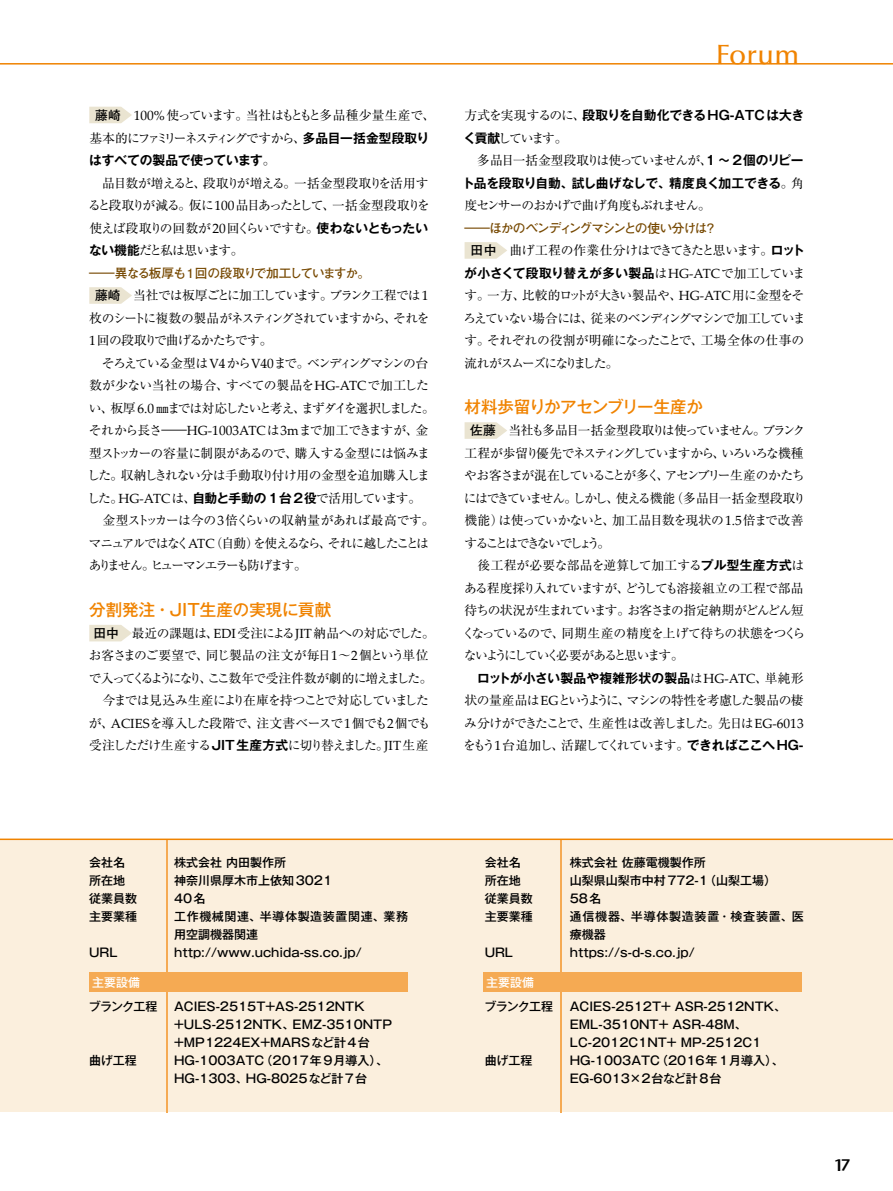
<style>
.page{position:relative;width:893px;height:1191px;background:#fff}
.page>*{position:absolute;margin:0;border:0;box-sizing:border-box;transform-origin:0 0}
.t1{font:500 28.05px "Optima LT";color:#f08300}
.t2{font:500 16.5px "Gothic MB101 Pr 5";color:#f08300}
.t3{font:500 16.5px "Gothic MB101 Pr 5";letter-spacing:-.025em;color:#f08300}
.t4{font:15.9px "Stone Sans Semi Boold";color:#000}
.t5{font:12.75px/22.5px "Ryumin Pro";letter-spacing:-.08em;color:#000;text-align:justify}
.t6{font:12.75px/22.5px "Ryumin Pro";letter-spacing:-.105em;color:#000}
.t7{font:12.75px/22.5px "Ryumin Pro";letter-spacing:-.11em;color:#000}
.t8{font:700 12.75px "Gothic MB101 Pr 5 De";letter-spacing:-.005em;color:#000}
.t9{font:12.75px "Ryumin Pro";letter-spacing:-.025em;color:#000}
.t10{font:12.75px/22.5px "Ryumin Pro";letter-spacing:-.135em;color:#000;text-align:center}
.t11{font:700 12.75px "Futo Go B101 Pr 5";letter-spacing:-.09em;color:#764800;scale:2 1}
.t12{font:12.75px "Ryumin Pro";letter-spacing:-.1em;color:#000}
.t13{font:12.75px "Ryumin Pro";letter-spacing:-.035em;color:#000}
.t14{font:700 12.75px "Gothic MB101 Pr 5 De";letter-spacing:.015em;color:#000}
.t15{font:700 12.75px "Gothic MB101 Pr 5 De";letter-spacing:.02em;color:#000}
.t16{font:12.75px "Ryumin Pro";letter-spacing:-.04em;color:#000}
.t17{font:500 12px/18px "Gothic MB101 Pro";color:#000}
.t18{font:500 12px/18px "Gothic MB101 Pro";letter-spacing:.05em;color:#000}
.t19{font:500 12px/18px "Gothic MB101 Pro";letter-spacing:.06em;color:#000}
.t20{font:500 12px "Gothic MB101 Pro";color:#fff}
.s1{font-family:"Futo Go B101 Pr 5";font-weight:700}
.s2{font-family:"Palatino Linotype";font-size:13.5px}
.s3{font-family:"Palatino Linotype";font-size:13.2px}
.s4{font-family:"Gothic MB101 Pr 5 De";font-weight:700}
.s5{font-family:"Ryumin Pro";font-weight:400}
.s6{font-family:"Palatino Linotype";font-weight:400;font-size:13.2px}
</style>
<div class="page">
<hr style="left:0;top:63px;width:893px;height:2px;background:#f08300">
<svg style="left:89px;top:107px;width:43px;height:16px"></svg>
<div style="left:0;top:839px;width:893px;height:273px;background:#fbefdd"></div>
<hr style="left:166px;top:840px;width:1px;height:272px;background:#f5aa53">
<hr style="left:560px;top:840px;width:1px;height:272px;background:#f5aa53">
<hr style="left:0;top:838px;width:893px;height:2px;background:#f08300">
<div style="left:89px;top:972px;width:319px;height:20px;background:#f5aa53"></div>
<div style="left:483px;top:972px;width:319px;height:20px;background:#f5aa53"></div>
<svg style="left:89px;top:287px;width:43px;height:17px"></svg>
<svg style="left:89px;top:625px;width:43px;height:16px"></svg>
<svg style="left:465px;top:242px;width:42px;height:17px"></svg>
<svg style="left:465px;top:422px;width:42px;height:17px"></svg>
<p class="t10" style="left:89px;top:103px;width:347px"><span class="s1">藤崎</span> <span class="s2">100</span><span class="s3">%</span>使っています。当社はもともと多品種少量生産で、基本的にファミリーネスティングですから、<span class="s4">多品目一括金型段取り</span></p>
<p class="t8" style="left:89px;top:150px;width:188px">はすべての製品で使っています<span class="s5">。</span></p>
<p class="t5" style="left:88px;top:171px;width:343px;text-indent:14px">品目数が増えると、段取りが増える。一括金型段取りを活用すると段取りが減る。仮に<span class="s2">100</span> 品目あったとして、一括金型段取りを使えば段取りの回数が<span class="s2">20</span>回くらいですむ。<span class="s4">使わないともったいない機能</span>だと私は思います。</p>
<p class="t11" style="left:89px;top:262px;width:142px">―異なる板厚も1回の段取りで加工していますか。</p>
<p class="t5" style="left:89px;top:283px;width:342px;text-indent:6px"><span class="s1">藤崎</span> 当社では板厚ごとに加工しています。ブランク工程では <span class="s2">1</span>枚のシートに複数の製品がネスティングされていますから、それを<span class="s2">1</span>回の段取りで曲げるかたちです。</p>
<p class="t5" style="left:87px;top:351px;width:349px;text-align:left;text-indent:15px">そろえている金型は <span class="s3">V</span><span class="s2">4</span> から<span class="s3">V</span><span class="s2">40</span>まで。ベンディングマシンの台数が少ない当社の場合、すべての製品を<span class="s3">HG-ATC</span>で加工したい、板厚 <span class="s2">6</span><span class="s3">.</span><span class="s2">0</span> ㎜までは対応したいと考え、まずダイを選択しました。それから長さ―<span class="s3">HG-</span><span class="s2">1003</span><span class="s3">ATC</span>は<span class="s2">3</span><span class="s3">m</span>まで加工できますが、金型ストッカーの容量に制限があるので、購入する金型には悩みました。収納しきれない分は手動取り付け用の金型を追加購入しました。<span class="s3">HG-ATC</span>は、<span class="s4">自動と手動の 1台 2役</span>で活用しています。</p>
<p class="t7" style="left:89px;top:508px;width:347px;text-indent:14px">金型ストッカーは今の<span class="s2">3</span>倍くらいの収納量があれば最高です。マニュアルではなく<span class="s3">ATC</span>（自動）を使えるなら、それに越したことはありません。ヒューマンエラーも防げます。</p>
<p class="t2" style="left:89px;top:595px;width:243px">分割発注・JIT生産の実現に貢献</p>
<p class="t13" style="left:94px;top:623px;width:343px"><span class="s1">田中</span> 最近の課題は、<span class="s3">EDI</span>受注による<span class="s3">JIT</span>納品への対応でした。</p>
<p class="t9" style="left:89px;top:645px;width:341px">お客さまのご要望で、同じ製品の注文が毎日<span class="s2">1</span>～<span class="s2">2</span>個という単位</p>
<p class="t12" style="left:89px;top:668px;width:345px">で入ってくるようになり、ここ数年で受注件数が劇的に増えました。</p>
<p class="t5" style="left:102px;top:688px;width:328px">今までは見込み生産により在庫を持つことで対応していました</p>
<p class="t9" style="left:89px;top:713px;width:343px">が、<span class="s3">ACIES</span>を導入した段階で、注文書ベースで<span class="s2">1</span>個でも<span class="s2">2</span>個でも</p>
<p class="t5" style="left:89px;top:733px;width:341px">受注しただけ生産する<span class="s4">JIT 生産方式</span>に切り替えました。<span class="s3">JIT</span> 生産</p>
<h1 class="t1" style="left:716px;top:39px;width:85px">Forum</h1>
<p class="t8" style="left:465px;top:105px;width:341px"><span class="s5">方式を実現するのに、</span>段取りを自動化できるHG-ATCは大き</p>
<p class="t5" style="left:477px;top:126px;width:328px;text-indent:-14px"><span class="s4">く貢献</span>しています。<br>多品目一括金型段取りは使っていませんが、<span class="s4">1 ～ 2個のリピー</span></p>
<p class="t8" style="left:462px;top:172px;width:343px">ト品を段取り自動、試し曲げなしで、精度良く加工できる<span class="s5">。角</span></p>
<p class="t5" style="left:464px;top:193px;width:248px">度センサーのおかげで曲げ角度もぶれません。</p>
<p class="t11" style="left:465px;top:217px;width:128px">―ほかのベンディングマシンとの使い分けは？</p>
<p class="t16" style="left:471px;top:240px;width:336px"><span class="s1">田中</span> 曲げ工程の作業仕分けはできてきたと思います。<span class="s4">ロット</span></p>
<p class="t14" style="left:464px;top:262px;width:342px">が小さくて段取り替えが多い製品<span class="s5">は</span><span class="s6">HG-ATC</span><span class="s5">で加工していま</span></p>
<p class="t5" style="left:463px;top:283px;width:343px">す。一方、比較的ロットが大きい製品や、<span class="s3">HG-ATC</span> 用に金型をそろえていない場合には、従来のベンディングマシンで加工しています。それぞれの役割が明確になったことで、工場全体の仕事の流れがスムーズになりました。</p>
<p class="t3" style="left:465px;top:393px;width:240px">材料歩留りかアセンブリー生産か</p>
<p class="t6" style="left:464px;top:418px;width:344px;text-indent:7px"><span class="s1">佐藤</span> 当社も多品目一括金型段取りは使っていません。ブランク工程が歩留り優先でネスティングしていますから、いろいろな機種やお客さまが混在していることが多く、アセンブリー生産のかたちにはできていません。しかし、使える機能（多品目一括金型段取り機能）は使っていかないと、加工品目数を現状の <span class="s2">1</span><span class="s3">.</span><span class="s2">5</span>倍まで改善することはできないでしょう。</p>
<p class="t5" style="left:462px;top:553px;width:345px;text-align:left;text-indent:16px">後工程が必要な部品を逆算して加工する<span class="s4">プル型生産方式</span>はある程度採り入れていますが、どうしても溶接組立の工程で部品待ちの状況が生まれています。お客さまの指定納期がどんどん短くなっているので、同期生産の精度を上げて待ちの状態をつくらないようにしていく必要があると思います。</p>
<p class="t15" style="left:477px;top:667px;width:328px">ロットが小さい製品や複雑形状の製品<span class="s5">は</span><span class="s6">HG-ATC</span><span class="s5">、単純形</span></p>
<p class="t5" style="left:463px;top:688px;width:342px">状の量産品は<span class="s3">EG</span>というように、マシンの特性を考慮した製品の棲み分けができたことで、生産性は改善しました。先日は<span class="s3">EG-</span><span class="s2">6013</span>をもう<span class="s2">1</span>台追加し、活躍してくれています。<span class="s4">できればここへ HG-</span></p>
<p class="t17" style="left:89px;top:852px;width:38px">会社名</p>
<p class="t17" style="left:174px;top:852px;width:113px">株式会社内田製作所</p>
<p class="t17" style="left:89px;top:870px;width:38px">所在地</p>
<p class="t17" style="left:174px;top:870px;width:159px">神奈川県厚木市上依知3021</p>
<p class="t17" style="left:89px;top:888px;width:50px">従業員数</p>
<p class="t17" style="left:174px;top:888px;width:33px">40名</p>
<p class="t17" style="left:89px;top:906px;width:50px">主要業種</p>
<p class="t18" style="left:174px;top:906px;width:235px">工作機械関連、半導体製造装置関連、業務用空調機器関連</p>
<p class="t17" style="left:89px;top:942px;width:30px">URL</p>
<p class="t17" style="left:174px;top:942px;width:189px">http://www.uchida-ss.co.jp/</p>
<p class="t17" style="left:485px;top:852px;width:37px">会社名</p>
<p class="t17" style="left:570px;top:852px;width:137px">株式会社佐藤電機製作所</p>
<p class="t17" style="left:485px;top:870px;width:37px">所在地</p>
<p class="t17" style="left:570px;top:870px;width:208px">山梨県山梨市中村772-1（山梨工場）</p>
<p class="t17" style="left:485px;top:888px;width:49px">従業員数</p>
<p class="t17" style="left:570px;top:888px;width:33px">58名</p>
<p class="t17" style="left:485px;top:906px;width:49px">主要業種</p>
<p class="t19" style="left:570px;top:906px;width:235px">通信機器、半導体製造装置・検査装置、医療機器</p>
<p class="t17" style="left:485px;top:942px;width:30px">URL</p>
<p class="t17" style="left:570px;top:942px;width:126px">https://s-d-s.co.jp/</p>
<p class="t20" style="left:92px;top:972px;width:49px">主要設備</p>
<p class="t20" style="left:486px;top:972px;width:49px">主要設備</p>
<p class="t17" style="left:89px;top:996px;width:70px">ブランク工程</p>
<p class="t17" style="left:174px;top:996px;width:219px">ACIES-2515T+AS-2512NTK +ULS-2512NTK、EMZ-3510NTP +MP1224EX+MARSなど計4台</p>
<p class="t17" style="left:89px;top:1050px;width:49px">曲げ工程</p>
<p class="t17" style="left:174px;top:1050px;width:216px">HG-1003ATC（2017年9月導入）、<br>HG-1303、HG-8025など計7台</p>
<p class="t17" style="left:484px;top:996px;width:70px">ブランク工程</p>
<p class="t17" style="left:570px;top:996px;width:218px">ACIES-2512T+ ASR-2512NTK、<br>EML-3510NT+ ASR-48M、<br>LC-2012C1NT+ MP-2512C1</p>
<p class="t17" style="left:485px;top:1050px;width:49px">曲げ工程</p>
<p class="t17" style="left:570px;top:1050px;width:216px">HG-1003ATC（2016年1月導入）、<br>EG-6013×2台など計8台</p>
<p class="t4" style="left:834px;top:1155px;width:18px">17</p>
</div>
